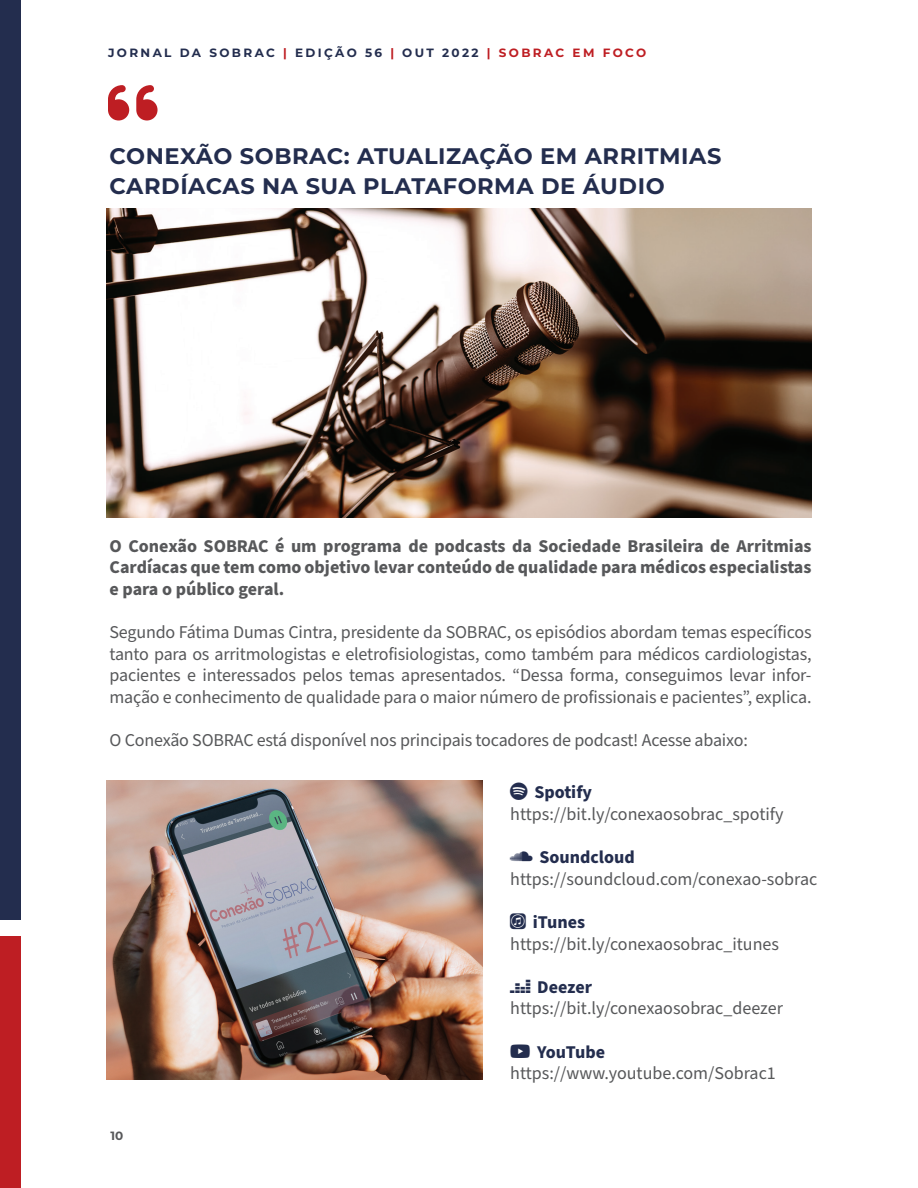
<style>
.page{position:relative;width:918px;height:1188px;background:#fff}
.page>*{position:absolute;margin:0;border:0;box-sizing:border-box;transform-origin:0 0}
.t1{font:56.55px "Font Awesome 6 Free Solid";color:#be1e23}
.t2{font:700 22.5px/30px "Montserrat";letter-spacing:.025em;color:#232d4e}
.t3{font:18px/21.6px "Source Sans Pro";letter-spacing:-.01em;color:#57585a}
.t4{font:700 18px/21.6px "Source Sans Pro";color:#57585a;text-align:justify}
.t5{font:700 18px "Source Sans Pro";color:#232d4e}
.t6{font:700 12px "Montserrat";letter-spacing:.2em;color:#232d4e}
.t7{font:700 12px "Montserrat";color:#57585a}
.s1{color:#be1e23}
.s2{color:#232d4e}
.s3{font-weight:700;color:#232d4e}
</style>
<div class="page">
<div style="left:0;top:0;width:21px;height:920px;background:#232d4e"></div>
<div style="left:0;top:936px;width:21px;height:252px;background:#be1e23"></div>
<img style="left:106px;top:208px;width:706px;height:309px">
<img style="left:106px;top:780px;width:376px;height:300px">
<p class="t6" style="left:108px;top:44px;width:540px">JORNAL DA SOBRAC <span class="s1">|</span> EDIÇÃO 56 <span class="s1">|</span> OUT 2022 <span class="s1">| SOBRAC EM FOCO</span></p>
<h1 class="t1" style="left:108px;top:75px;width:51px">❑◆□▼●▼</h1>
<p class="t2" style="left:110px;top:140px;width:613px">CONEXÃO SOBRAC: ATUALIZAÇÃO EM ARRITMIAS<br>CARDÍACAS NA SUA PLATAFORMA DE ÁUDIO</p>
<p class="t4" style="left:110px;top:535px;width:704px">O Conexão SOBRAC é um programa de podcasts da Sociedade Brasileira de Arritmias Cardíacas que tem como objetivo levar conteúdo de qualidade para médicos especialistas e para o público geral.</p>
<p class="t3" style="left:110px;top:622px;width:704px;text-align:justify">Segundo Fátima Dumas Cintra, presidente da SOBRAC, os episódios abordam temas específicos tanto para os arritmologistas e eletrofisiologistas, como também para médicos cardiologistas, pacientes e interessados pelos temas apresentados. “Dessa forma, conseguimos levar infor&shy;mação e conhecimento de qualidade para o maior número de profissionais e pacientes”, explica.</p>
<p class="t3" style="left:110px;top:730px;width:640px">O Conexão SOBRAC está disponível nos principais tocadores de podcast! Acesse abaixo:</p>
<p class="t3" style="left:510px;top:782px;width:275px"><span class="s2">□▼</span> <span class="s3">Spotify </span>https://bit.ly/conexaosobrac_spotify</p>
<p class="t3" style="left:510px;top:847px;width:309px"><span class="s2">□◆■●□◆</span> <span class="s3">Soundcloud </span>https://soundcloud.com/conexao-sobrac</p>
<p class="t3" style="left:510px;top:912px;width:270px"><span class="s2">◆■▲</span> <span class="s3">iTunes </span>https://bit.ly/conexaosobrac_itunes</p>
<p class="t5" style="left:537px;top:975px;width:56px">Deezer</p>
<p class="t3" style="left:510px;top:998px;width:274px">https://bit.ly/conexaosobrac_deezer</p>
<p class="t3" style="left:510px;top:1041px;width:267px"><span class="s2">□◆◆</span> <span class="s3">YouTube </span>https://www.youtube.com/Sobrac1</p>
<p class="t7" style="left:110px;top:1127px;width:14px">10</p>
</div>
